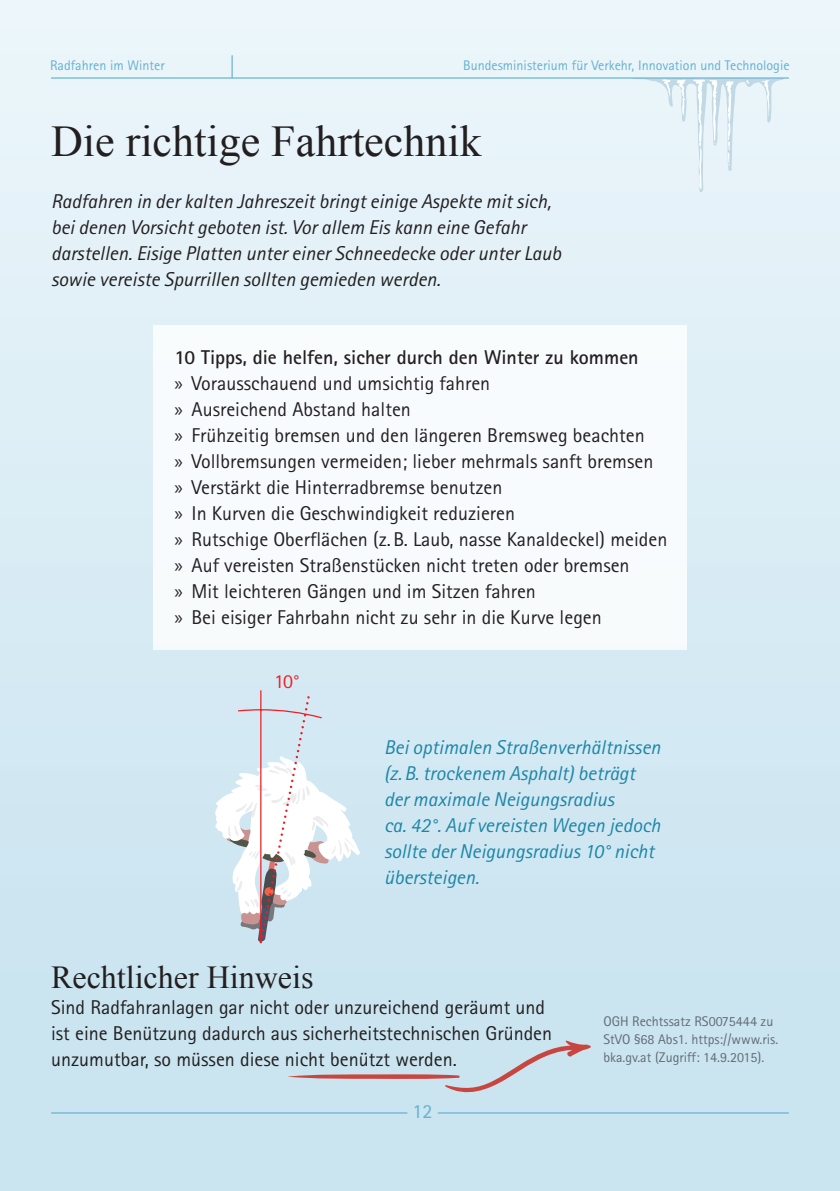
<style>
.page{position:relative;width:840px;height:1191px;background:#fff}
.page>*{position:absolute;margin:0;border:0;box-sizing:border-box;transform-origin:0 0}
.t1{font:44px "Times New Roman";color:#231f20}
.t2{font:32px "Times New Roman";color:#231f20}
.t3{font:20px/26px "Rotis Sans Serif";color:#231f20}
.t4{font:italic 20px/26px "Rotis Sans Serif";color:#231f20}
.t5{font:italic 20px/26px "Rotis Sans Serif";color:#1d86a6}
.t6{font:20px "Rotis Sans Serif";color:#66b1d0}
.t7{font:19.8px "Rotis Sans Serif";color:#ee1d23}
.t8{font:14px/18px "Rotis Sans Serif";color:#231f20}
.t9{font:14px "Rotis Sans Serif";color:#66b1d0}
.s1{font-weight:700}
.s2{font-family:"Myriad Pro"}
</style>
<div class="page">
<div style="left:0;top:0;width:839px;height:1191px;background:linear-gradient(to bottom,#ecf6fb,#c5e1ef)"></div>
<svg style="left:630px;top:79px;width:153px;height:114px;background:#e4f1f7"></svg>
<hr style="left:51px;top:77px;width:737px;height:2px;background:#66b1d0">
<hr style="left:51px;top:1112px;width:737px;height:1px;background:#66b1d0">
<div style="left:407px;top:1104px;width:30px;height:20px;background:#cae4f0"></div>
<svg style="left:231px;top:55px;width:1px;height:23px"></svg>
<div style="left:153px;top:325px;width:533px;height:325px;background:#f7fbfd"></div>
<svg style="left:215px;top:689px;width:145px;height:254px"></svg>
<svg style="left:287px;top:1040px;width:304px;height:58px;background:#c9d7e1"></svg>
<p class="t9" style="left:50px;top:57px;width:116px">Radfahren im Winter</p>
<p class="t9" style="left:463px;top:57px;width:328px">Bundesministerium für Verkehr, Innovation und Technologie</p>
<h1 class="t1" style="left:51px;top:112px;width:432px">Die richtige Fahrtechnik</h1>
<p class="t4" style="left:51px;top:188px;width:511px">Radfahren in der kalten Jahreszeit bringt einige Aspekte mit sich, bei denen Vorsicht geboten ist. Vor allem Eis kann eine Gefahr darstellen. Eisige Platten unter einer Schneedecke oder unter Laub sowie vereiste Spurrillen sollten gemieden werden.</p>
<p class="t3" style="left:174px;top:344px;width:494px"><span class="s1">10 Tipps, die helfen, sicher durch den Winter zu kommen<br></span><span class="s2">»</span> Vorausschauend und umsichtig fahren<br><span class="s2">»</span> Ausreichend Abstand halten<br><span class="s2">»</span> Frühzeitig bremsen und den längeren Bremsweg beachten<br><span class="s2">»</span> Vollbremsungen vermeiden; lieber mehrmals sanft bremsen<br><span class="s2">»</span> Verstärkt die Hinterradbremse benutzen<br><span class="s2">»</span> In Kurven die Geschwindigkeit reduzieren<br><span class="s2">»</span> Rutschige Oberflächen (z.B. Laub, nasse Kanaldeckel) meiden <span class="s2">»</span> Auf vereisten Straßenstücken nicht treten oder bremsen<br><span class="s2">»</span> Mit leichteren Gängen und im Sitzen fahren<br><span class="s2">»</span> Bei eisiger Fahrbahn nicht zu sehr in die Kurve legen</p>
<p class="t7" style="left:274px;top:669px;width:27px">10°</p>
<p class="t5" style="left:384px;top:734px;width:278px">Bei optimalen Straßenverhältnissen (z.B. trockenem Asphalt) beträgt der maximale Neigungsradius<br>ca. 42°. Auf vereisten Wegen jedoch sollte der Neigungsradius 10° nicht übersteigen.</p>
<h2 class="t2" style="left:51px;top:956px;width:264px">Rechtlicher Hinweis</h2>
<p class="t3" style="left:51px;top:994px;width:502px">Sind Radfahranlagen gar nicht oder unzureichend geräumt und ist eine Benützung dadurch aus sicherheitstechnischen Gründen unzumutbar, so müssen diese nicht benützt werden.</p>
<p class="t6" style="left:412px;top:1099px;width:21px">12</p>
<p class="t8" style="left:603px;top:1012px;width:176px">OGH Rechtssatz RS0075444 zu<br>StVO §68 Abs1. https://www.ris. bka.gv.at (Zugriff: 14.9.2015).</p>
</div>
